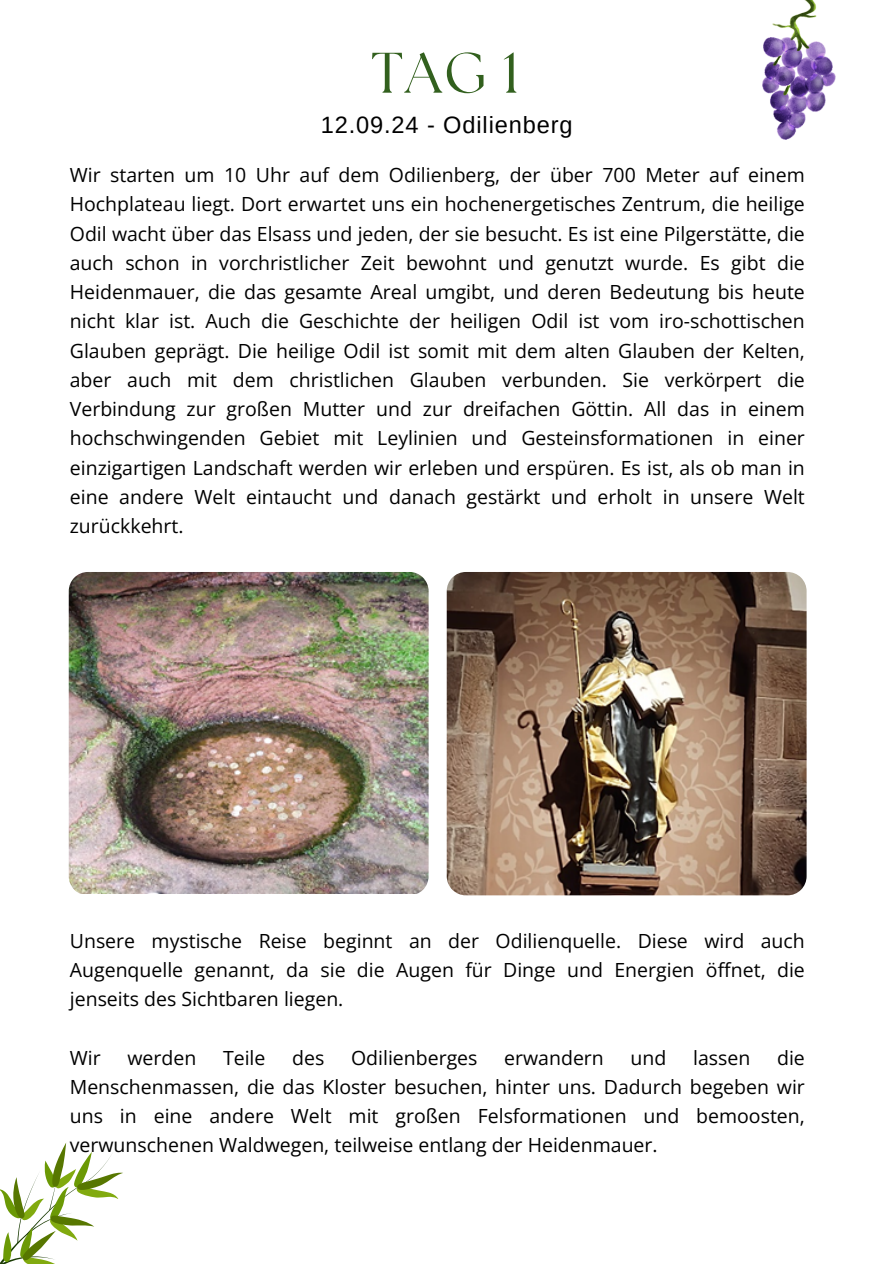
<style>
.page{position:relative;width:893px;height:1264px;background:#fff}
.page>*{position:absolute;margin:0;border:0;box-sizing:border-box;transform-origin:0 0}
.t1{font:57px "The Seasons";color:#32601e}
.t2{font:23.55px "Arimo";letter-spacing:.035em;color:#000}
.t3{font:19.5px/29.2px "Open Sans";color:#000;text-align:justify}
</style>
<div class="page">
<svg style="left:0;top:1143px;width:123px;height:120px"></svg>
<img style="left:69px;top:572px;width:359px;height:321px">
<img style="left:446px;top:572px;width:360px;height:323px">
<img style="left:762px;top:0;width:73px;height:139px">
<h1 class="t1" style="left:371px;top:47px;width:150px">TAG 1</h1>
<p class="t2" style="left:321px;top:112px;width:253px">12.09.24 - Odilienberg</p>
<p class="t3" style="left:70px;top:160px;width:736px">Wir starten um 10 Uhr auf dem Odilienberg, der über 700 Meter auf einem Hochplateau liegt. Dort erwartet uns ein hochenergetisches Zentrum, die heilige Odil wacht über das Elsass und jeden, der sie besucht. Es ist eine Pilgerstätte, die auch schon in vorchristlicher Zeit bewohnt und genutzt wurde. Es gibt die Heidenmauer, die das gesamte Areal umgibt, und deren Bedeutung bis heute nicht klar ist. Auch die Geschichte der heiligen Odil ist vom iro-schottischen Glauben geprägt. Die heilige Odil ist somit mit dem alten Glauben der Kelten, aber auch mit dem christlichen Glauben verbunden. Sie verkörpert die Verbindung zur großen Mutter und zur dreifachen Göttin. All das in einem hochschwingenden Gebiet mit Leylinien und Gesteinsformationen in einer einzigartigen Landschaft werden wir erleben und erspüren. Es ist, als ob man in eine andere Welt eintaucht und danach gestärkt und erholt in unsere Welt zurückkehrt.</p>
<h2 class="t3" style="left:70px;top:925px;width:736px">Unsere mystische Reise beginnt an der Odilienquelle. Diese wird auch Augenquelle genannt, da sie die Augen für Dinge und Energien öffnet, die jenseits des Sichtbaren liegen.</h2>
<p class="t3" style="left:70px;top:1042px;width:32px">Wir</p>
<p class="t3" style="left:127px;top:1042px;width:70px">werden</p>
<p class="t3" style="left:223px;top:1042px;width:44px">Teile</p>
<p class="t3" style="left:292px;top:1042px;width:34px">des</p>
<p class="t3" style="left:351px;top:1042px;width:128px">Odilienberges</p>
<p class="t3" style="left:504px;top:1042px;width:101px">erwandern</p>
<p class="t3" style="left:630px;top:1042px;width:37px">und</p>
<p class="t3" style="left:693px;top:1042px;width:59px">lassen</p>
<p class="t3" style="left:70px;top:1042px;width:736px;text-indent:707px">die Menschenmassen, die das Kloster besuchen, hinter uns. Dadurch begeben wir uns in eine andere Welt mit großen Felsformationen und bemoosten, verwunschenen Waldwegen, teilweise entlang der Heidenmauer.</p>
</div>
